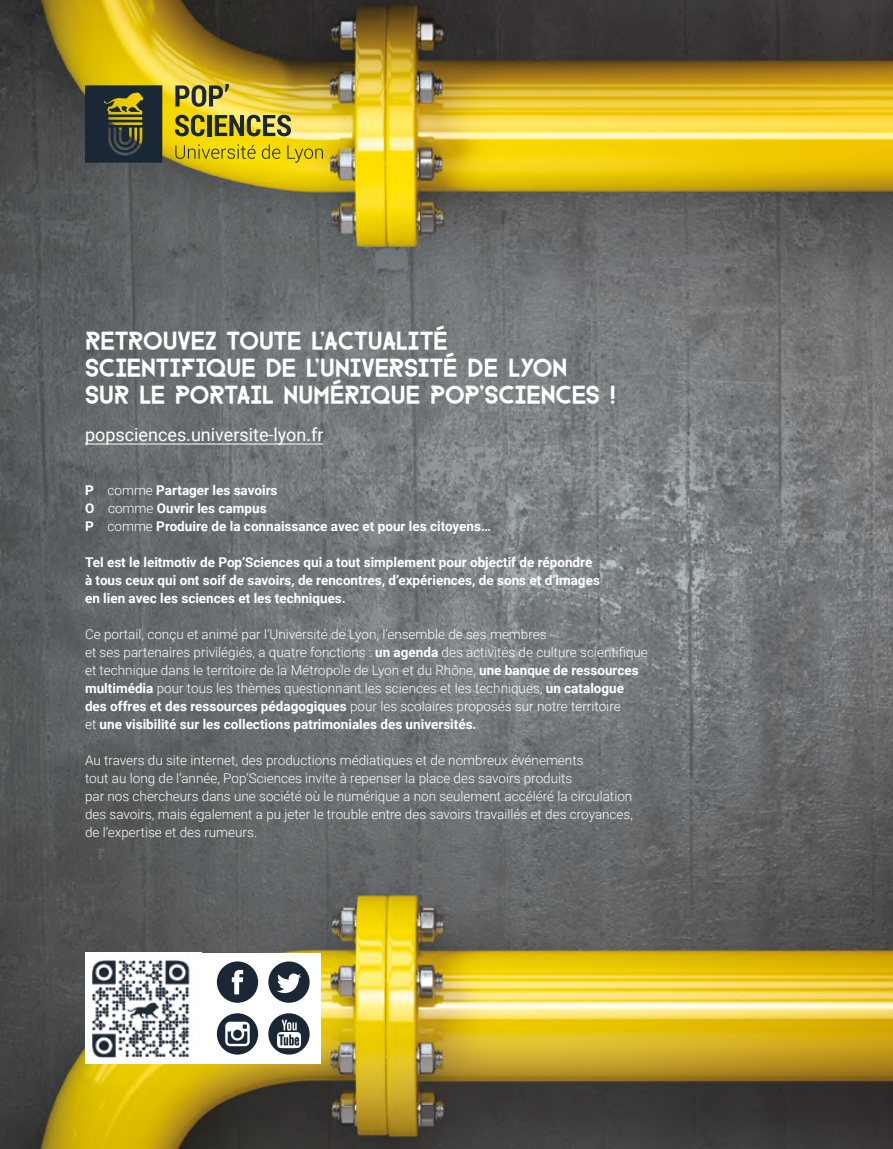
<style>
.page{position:relative;width:893px;height:1149px;background:#fff}
.page>*{position:absolute;margin:0;border:0;box-sizing:border-box;transform-origin:0 0}
.t1{font:21px/27px "FARRAY";letter-spacing:-.015em;color:#fff}
.t2{font:18px "Roboto";color:#fff}
.t3{font:300 13.5px/18px "Roboto";color:#fff}
.t4{font:700 13.5px/18px "Roboto";color:#fff}
.s1{font-weight:300}
.s2{font-weight:700}
</style>
<div class="page">
<img style="left:0;top:0;width:893px;height:1148px">
<hr style="left:85px;top:443px;width:239px;height:1px;background:#fff">
<svg style="left:175px;top:84px;width:54px;height:23px"></svg>
<svg style="left:175px;top:115px;width:30px;height:21px"></svg>
<hr style="left:207px;top:115px;width:4px;height:21px;background:#192834">
<svg style="left:215px;top:115px;width:76px;height:21px;background:#817f3b"></svg>
<svg style="left:175px;top:144px;width:81px;height:15px"></svg>
<svg style="left:262px;top:144px;width:18px;height:15px"></svg>
<svg style="left:287px;top:145px;width:36px;height:18px"></svg>
<svg style="left:85px;top:85px;width:77px;height:78px;background:#353e2f"></svg>
<div style="left:85px;top:952px;width:236px;height:110px;background:#fff"></div>
<img style="left:92px;top:960px;width:98px;height:99px">
<div style="left:217px;top:961px;width:41px;height:41px;background:#192834;border-radius:50%"></div>
<svg style="left:232px;top:970px;width:11px;height:24px"></svg>
<div style="left:217px;top:1012px;width:41px;height:42px;background:#192834;border-radius:50%"></div>
<svg style="left:225px;top:1021px;width:25px;height:24px"></svg>
<div style="left:268px;top:961px;width:42px;height:41px;background:#192834;border-radius:50%"></div>
<svg style="left:277px;top:973px;width:24px;height:19px"></svg>
<svg style="left:268px;top:1012px;width:42px;height:42px"></svg>
<svg style="left:277px;top:1019px;width:24px;height:28px"></svg>
<h1 class="t1" style="left:85px;top:327px;width:532px">RETROUVEZ TOUTE L'ACTUALITÉ<br>SCIENTIFIQUE DE L'UNIVERSITÉ DE LYON<br>SUR LE PORTAIL NUMÉRIQUE POP'SCIENCES !</h1>
<h2 class="t2" style="left:85px;top:422px;width:240px">popsciences.universite-lyon.fr</h2>
<p class="t4" style="left:85px;top:480px;width:407px">P <span class="s1">comme</span> Partager les savoirs<br>O <span class="s1">comme</span> Ouvrir les campus<br>P <span class="s1">comme</span> Produire de la connaissance avec et pour les citoyens…</p>
<p class="t4" style="left:85px;top:552px;width:516px">Tel est le leitmotiv de Pop’Sciences qui a tout simplement pour objectif de répondre à tous ceux qui ont soif de savoirs, de rencontres, d’expériences, de sons et d’images en lien avec les sciences et les techniques.</p>
<p class="t3" style="left:85px;top:624px;width:564px">Ce portail, conçu et animé par l’Université de Lyon, l’ensemble de ses membres<br>et ses partenaires privilégiés, a quatre fonctions : <span class="s2">un agenda</span> des activités de culture scientifique et technique dans le territoire de la Métropole de Lyon et du Rhône, <span class="s2">une banque de ressources multimédia</span> pour tous les thèmes questionnant les sciences et les techniques, <span class="s2">un catalogue des offres et des ressources pédagogiques</span> pour les scolaires proposés sur notre territoire<br>et <span class="s2">une visibilité sur les collections patrimoniales des universités.</span></p>
<p class="t3" style="left:85px;top:750px;width:549px">Au travers du site internet, des productions médiatiques et de nombreux événements<br>tout au long de l’année, Pop’Sciences invite à repenser la place des savoirs produits<br>par nos chercheurs dans une société où le numérique a non seulement accéléré la circulation des savoirs, mais également a pu jeter le trouble entre des savoirs travaillés et des croyances, de l’expertise et des rumeurs.</p>
</div>
